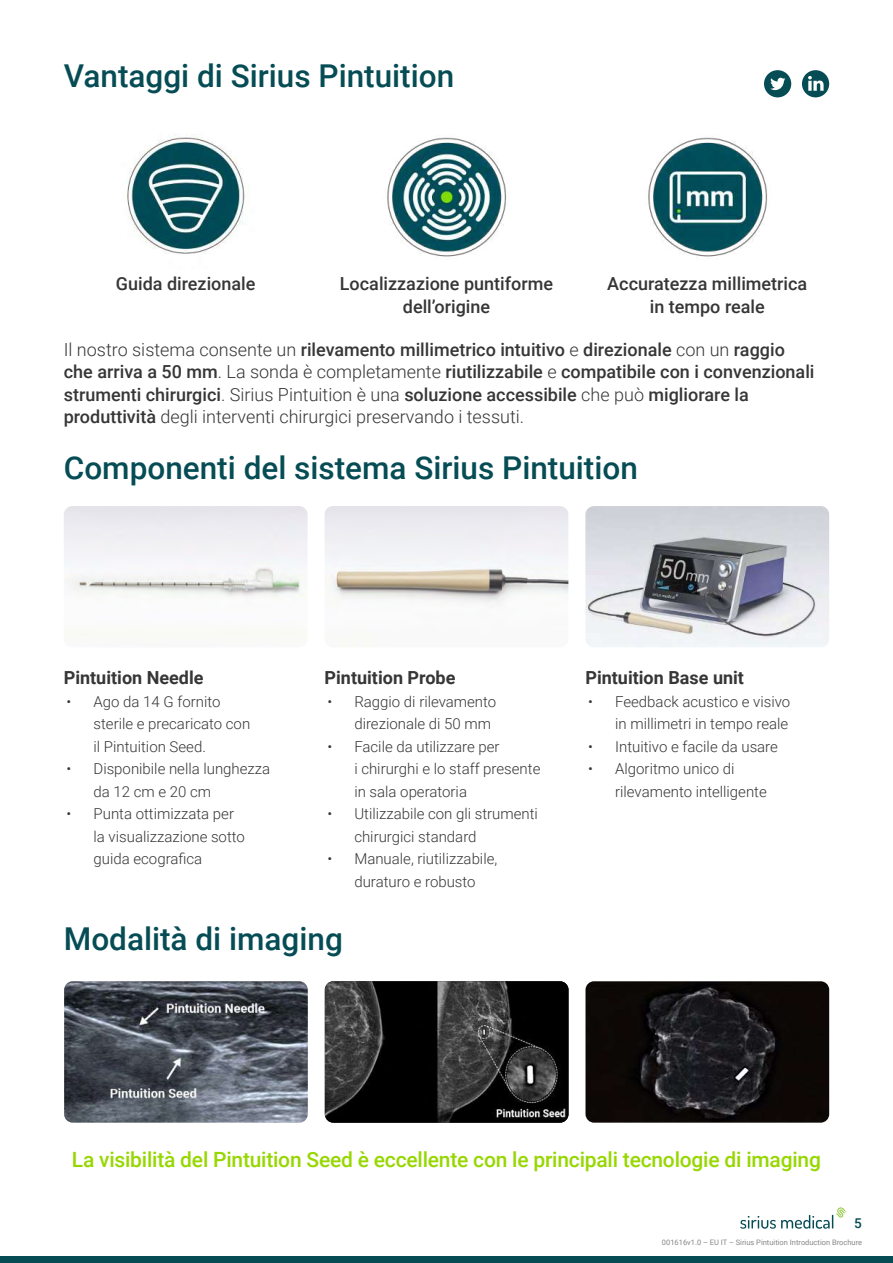
<style>
.page{position:relative;width:893px;height:1263px;background:#fff}
.page>*{position:absolute;margin:0;border:0;box-sizing:border-box;transform-origin:0 0}
.t1{font:500 31.5px "Roboto";color:#064c54}
.t2{font:500 21px "Roboto";letter-spacing:-.01em;color:#97d700}
.t3{font:500 18px/22.5px "Roboto";color:#373636;text-align:center}
.t4{font:700 18px "Roboto";color:#373636}
.t5{font:300 15px/22.5px "Roboto";color:#373636}
.t6{font:500 13.5px "Roboto";color:#064c54}
.t7{font:7.5px "Roboto";color:#878787}
.s1{font-weight:300}
</style>
<div class="page">
<svg style="left:740px;top:1207px;width:106px;height:22px"></svg>
<div style="left:0;top:1256px;width:893px;height:7px;background:#064c54"></div>
<img style="left:127px;top:134px;width:118px;height:120px">
<img style="left:387px;top:137px;width:120px;height:120px">
<img style="left:648px;top:137px;width:120px;height:120px">
<img style="left:64px;top:506px;width:244px;height:131px">
<img style="left:325px;top:506px;width:243px;height:141px">
<img style="left:585px;top:506px;width:244px;height:141px">
<img style="left:64px;top:981px;width:244px;height:142px">
<img style="left:325px;top:981px;width:243px;height:142px">
<img style="left:585px;top:981px;width:244px;height:142px">
<svg style="left:802px;top:70px;width:27px;height:27px"></svg>
<svg style="left:764px;top:70px;width:27px;height:27px"></svg>
<h1 class="t1" style="left:64px;top:54px;width:392px">Vantaggi di Sirius Pintuition</h1>
<p class="t3" style="left:116px;top:272px;width:141px">Guida direzionale</p>
<p class="t3" style="left:340px;top:272px;width:215px">Localizzazione puntiforme dell’origine</p>
<p class="t3" style="left:607px;top:272px;width:202px">Accuratezza millimetrica in tempo reale</p>
<p class="t3" style="left:64px;top:337px;width:752px;text-align:left"><span class="s1">Il nostro sistema consente un</span> rilevamento millimetrico intuitivo <span class="s1">e</span> direzionale <span class="s1">con un</span> raggio che arriva a 50 mm<span class="s1">. La sonda è completamente</span> riutilizzabile <span class="s1">e</span> compatibile con i convenzionali strumenti chirurgici<span class="s1">. Sirius Pintuition è una</span> soluzione accessibile <span class="s1">che può</span> migliorare la produttività <span class="s1">degli interventi chirurgici preservando i tessuti.</span></p>
<h1 class="t1" style="left:64px;top:445px;width:576px">Componenti del sistema Sirius Pintuition</h1>
<p class="t4" style="left:64px;top:665px;width:141px">Pintuition Needle</p>
<p class="t5" style="left:94px;top:690px;width:158px;text-indent:-27px">• Ago da 14 G fornito sterile e precaricato con il Pintuition Seed.</p>
<p class="t5" style="left:94px;top:757px;width:178px;text-indent:-27px">• Disponibile nella lunghezza da 12 cm e 20 cm</p>
<p class="t5" style="left:94px;top:802px;width:153px;text-indent:-27px">• Punta ottimizzata per la visualizzazione sotto guida ecografica</p>
<p class="t4" style="left:325px;top:665px;width:132px">Pintuition Probe</p>
<p class="t5" style="left:354px;top:690px;width:143px;text-indent:-27px">• Raggio di rilevamento direzionale di 50 mm</p>
<p class="t5" style="left:354px;top:735px;width:188px;text-indent:-27px">• Facile da utilizzare per<br>i chirurghi e lo staff presente in sala operatoria</p>
<p class="t5" style="left:354px;top:802px;width:185px;text-indent:-27px">• Utilizzabile con gli strumenti chirurgici standard</p>
<p class="t5" style="left:327px;top:847px;width:171px;text-align:center">• Manuale, riutilizzabile, duraturo e robusto</p>
<h1 class="t1" style="left:64px;top:916px;width:281px">Modalità di imaging</h1>
<p class="t4" style="left:585px;top:665px;width:160px">Pintuition Base unit</p>
<p class="t5" style="left:588px;top:690px;width:204px;text-align:right">• Feedback acustico e visivo in millimetri in tempo reale</p>
<p class="t5" style="left:588px;top:735px;width:191px">• Intuitivo e facile da usare</p>
<p class="t5" style="left:615px;top:757px;width:153px;text-indent:-27px">• Algoritmo unico di rilevamento intelligente</p>
<h2 class="t2" style="left:72px;top:1145px;width:750px">La visibilità del Pintuition Seed è eccellente con le principali tecnologie di imaging</h2>
<p class="t6" style="left:854px;top:1213px;width:9px">5</p>
<p class="t7" style="left:662px;top:1237px;width:202px">001616v1.0 – EU IT – Sirius Pintuition Introduction Brochure</p>
</div>
